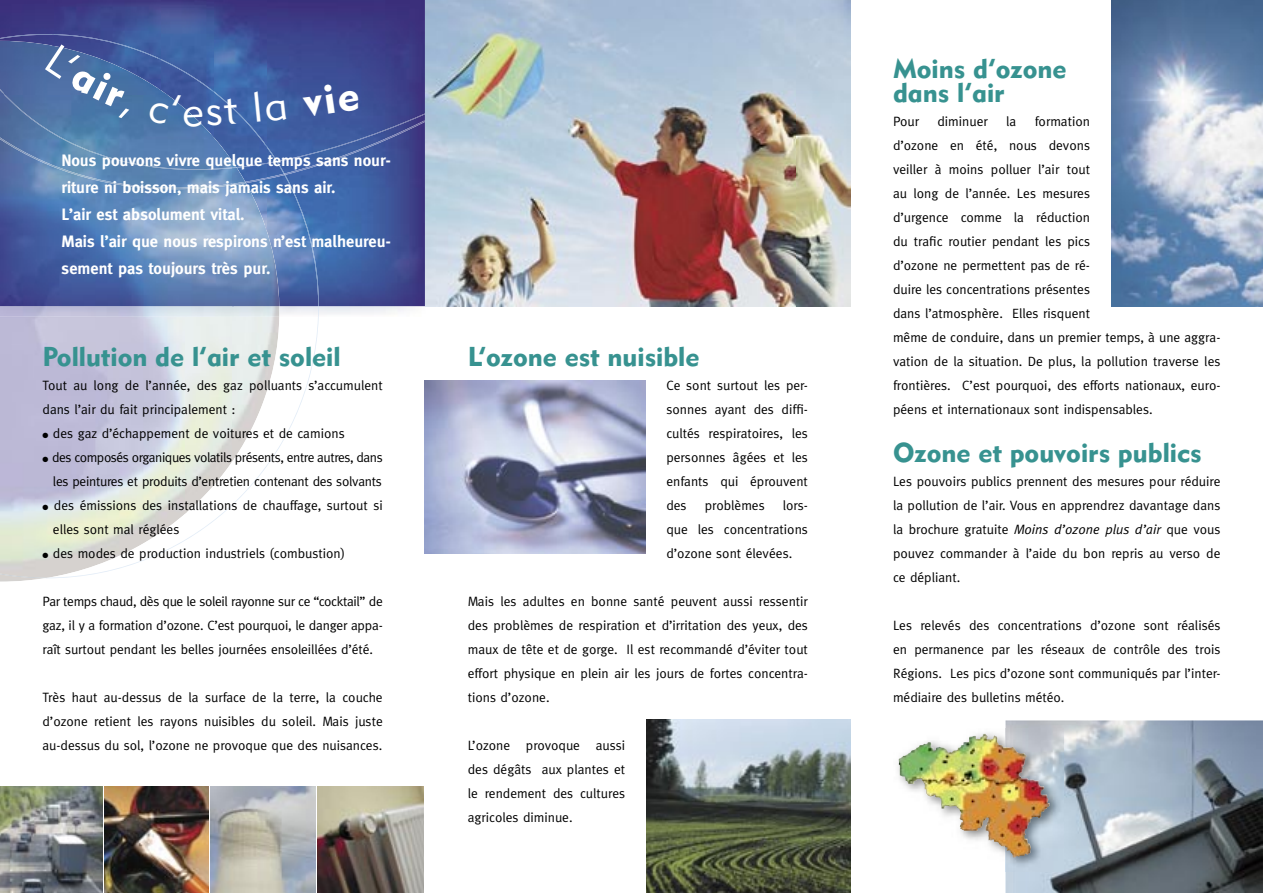
<style>
.page{position:relative;width:1263px;height:893px;background:#fff}
.page>*{position:absolute;margin:0;border:0;box-sizing:border-box;transform-origin:0 0}
.t1{font:42px "Geometric 415 BT Lite A";color:#fff}
.t2{font:27px/24px "Geometric 415 BT Black A";color:#379290}
.t3{font:700 16.5px/27px "Meta";color:#fff}
.t4{font:13.5px/24px "Meta";color:#000;text-align:justify}
.t5{font:13.5px "Meta";letter-spacing:-.03em;color:#000}
.t6{font:13.5px "Meta";letter-spacing:-.02em;color:#000}
.s1{font-style:italic}
</style>
<div class="page">
<img style="left:266px;top:0;width:159px;height:306px">
<img style="left:213px;top:0;width:53px;height:79px">
<img style="left:160px;top:0;width:53px;height:34px">
<img style="left:54px;top:0;width:106px;height:34px">
<div style="left:0;top:0;width:54px;height:34px;background:#3b357f"></div>
<img style="left:279px;top:183px;width:40px;height:123px">
<img style="left:213px;top:79px;width:53px;height:35px">
<img style="left:160px;top:34px;width:53px;height:55px">
<img style="left:0;top:34px;width:160px;height:7px">
<img style="left:425px;top:0;width:425px;height:306px">
<img style="left:1111px;top:0;width:152px;height:306px">
<img style="left:1005px;top:720px;width:258px;height:173px">
<img style="left:211px;top:787px;width:213px;height:106px">
<img style="left:105px;top:787px;width:103px;height:106px">
<img style="left:237px;top:114px;width:188px;height:23px">
<img style="left:245px;top:121px;width:180px;height:62px">
<img style="left:898px;top:729px;width:165px;height:142px">
<img style="left:983px;top:734px;width:67px;height:119px">
<img style="left:646px;top:720px;width:204px;height:173px">
<img style="left:425px;top:381px;width:220px;height:173px">
<img style="left:0;top:787px;width:103px;height:106px">
<img style="left:232px;top:317px;width:47px;height:159px">
<img style="left:0;top:198px;width:232px;height:108px">
<img style="left:232px;top:146px;width:47px;height:160px">
<img style="left:0;top:41px;width:187px;height:48px">
<img style="left:0;top:89px;width:237px;height:48px">
<img style="left:0;top:137px;width:246px;height:61px">
<svg style="left:43px;top:433px;width:5px;height:5px"></svg>
<svg style="left:43px;top:457px;width:5px;height:5px"></svg>
<svg style="left:43px;top:505px;width:5px;height:5px"></svg>
<svg style="left:43px;top:553px;width:5px;height:5px"></svg>
<svg style="left:45px;top:44px;width:84px;height:76px;background:#486da3"></svg>
<svg style="left:148px;top:94px;width:33px;height:30px"></svg>
<svg style="left:207px;top:98px;width:31px;height:28px"></svg>
<svg style="left:254px;top:91px;width:32px;height:31px"></svg>
<div style="left:303px;top:83px;width:57px;height:35px;background:#3c5399"></div>
<h1 class="t1" style="left:183px;top:85px;width:23px">e</h1>
<p class="t3" style="left:62px;top:147px;width:331px">Nous pouvons vivre quelque temps sans nour&shy;riture ni boisson, mais jamais sans air.<br>L’air est absolument vital.<br>Mais l’air que nous respirons n’est malheureu&shy;sement pas toujours très pur.</p>
<h2 class="t2" style="left:43px;top:344px;width:300px">Pollution de l’air et soleil</h2>
<p class="t4" style="left:43px;top:373px;width:342px">Tout au long de l’année, des gaz polluants s’accumulent</p>
<p class="t4" style="left:43px;top:397px;width:195px">dans l’air du fait principalement :</p>
<p class="t4" style="left:53px;top:421px;width:293px">des gaz d’échappement de voitures et de camions</p>
<p class="t5" style="left:52px;top:450px;width:332px">des composés organiques volatils présents, entre autres, dans</p>
<p class="t6" style="left:53px;top:474px;width:330px">les peintures et produits d’entretien contenant des solvants</p>
<p class="t4" style="left:54px;top:493px;width:330px">des émissions des installations de chauffage, surtout si</p>
<p class="t4" style="left:53px;top:517px;width:128px">elles sont mal réglées</p>
<p class="t4" style="left:53px;top:541px;width:294px">des modes de production industriels (combustion)</p>
<p class="t4" style="left:43px;top:589px;width:342px">Par temps chaud, dès que le soleil rayonne sur ce “cocktail” de gaz, il y a formation d’ozone. C’est pourquoi, le danger appa&shy;raît surtout pendant les belles journées ensoleillées d’été.</p>
<p class="t4" style="left:43px;top:685px;width:342px">Très haut au-dessus de la surface de la terre, la couche d’ozone retient les rayons nuisibles du soleil. Mais juste au-dessus du sol, l’ozone ne provoque que des nuisances.</p>
<h2 class="t2" style="left:468px;top:344px;width:233px">L’ozone est nuisible</h2>
<p class="t4" style="left:666px;top:373px;width:143px">Ce sont surtout les per&shy;sonnes ayant des diffi&shy;cultés respiratoires, les personnes âgées et les enfants qui éprouvent des</p>
<p class="t4" style="left:705px;top:493px;width:62px">problèmes</p>
<p class="t4" style="left:666px;top:493px;width:143px;text-indent:116px">lors&shy;que les concentrations d’ozone sont élevées.</p>
<p class="t4" style="left:468px;top:589px;width:342px">Mais les adultes en bonne santé peuvent aussi ressentir des problèmes de respiration et d’irritation des yeux, des maux de tête et de gorge. Il est recommandé d’éviter tout effort physique en plein air les jours de fortes concentra&shy;tions d’ozone.</p>
<p class="t4" style="left:468px;top:733px;width:159px">L’ozone provoque aussi des dégâts aux plantes et le rendement des cultures agricoles diminue.</p>
<h2 class="t2" style="left:893px;top:56px;width:175px">Moins d’ozone dans l’air</h2>
<p class="t4" style="left:893px;top:109px;width:27px">Pour</p>
<p class="t4" style="left:937px;top:109px;width:52px">diminuer</p>
<p class="t4" style="left:1006px;top:109px;width:12px">la</p>
<p class="t4" style="left:893px;top:109px;width:329px;text-align:left;text-indent:142px">formation<br>d’ozone en été, nous devons<br>veiller à moins polluer l’air tout<br>au long de l’année. Les mesures<br>d’urgence comme la réduction<br>du trafic routier pendant les pics<br>d’ozone ne permettent pas de ré-<br>duire les concentrations présentes<br>dans l’atmosphère. Elles risquent<br>même de conduire, dans un premier temps, à une aggra&shy;vation de la situation. De plus, la pollution traverse les frontières. C’est pourquoi, des efforts nationaux, euro&shy;péens et internationaux sont indispensables.</p>
<h2 class="t2" style="left:893px;top:440px;width:310px">Ozone et pouvoirs publics</h2>
<p class="t4" style="left:893px;top:469px;width:329px">Les pouvoirs publics prennent des mesures pour réduire la pollution de l’air. Vous en apprendrez davantage dans la brochure gratuite <span class="s1">Moins d’ozone plus d’air</span> que vous pouvez commander à l’aide du bon repris au verso de ce dépliant.</p>
<p class="t4" style="left:893px;top:613px;width:329px">Les relevés des concentrations d’ozone sont réalisés en permanence par les réseaux de contrôle des trois Régions. Les pics d’ozone sont communiqués par l’inter&shy;médiaire des bulletins météo.</p>
</div>
